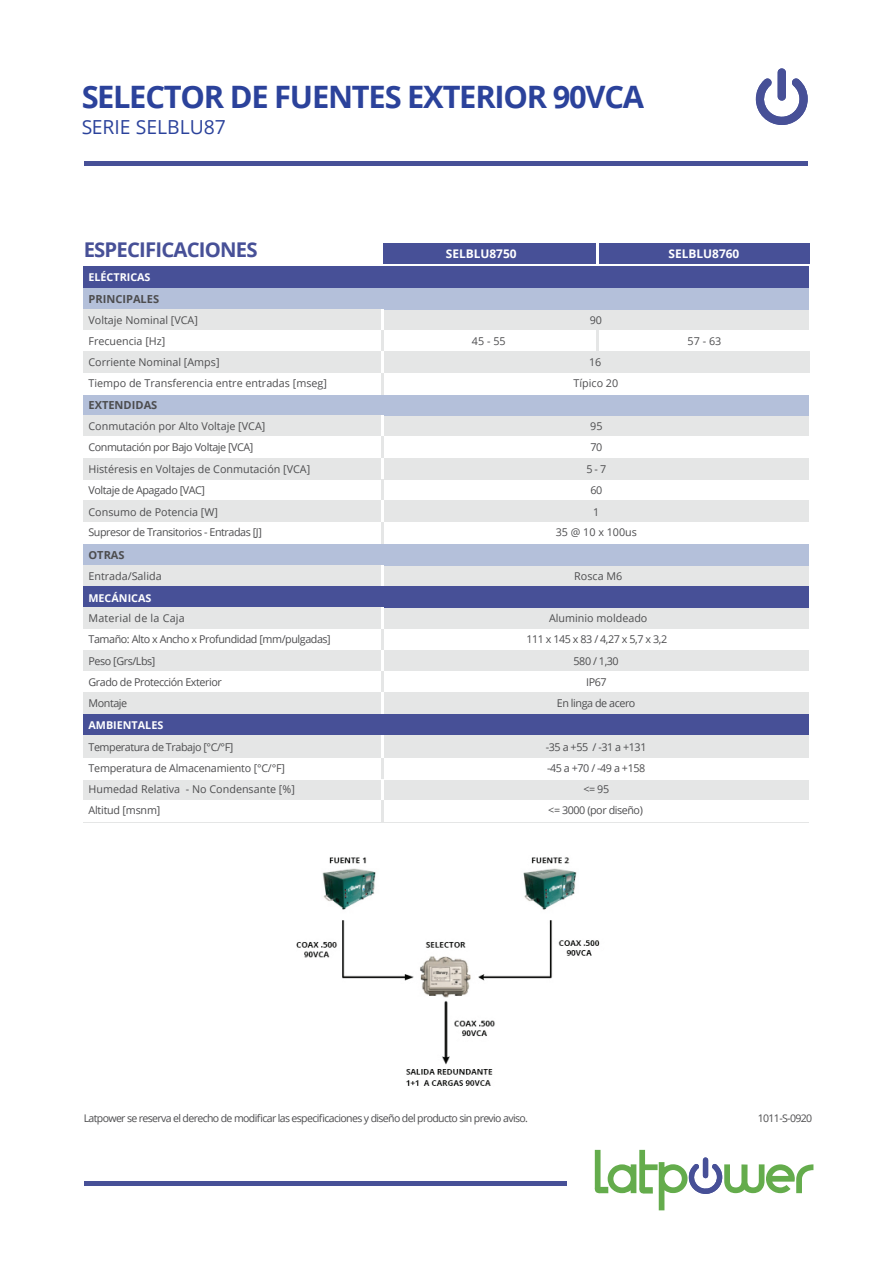
<style>
.page{position:relative;width:893px;height:1263px;background:#fff}
.page>*{position:absolute;margin:0;border:0;box-sizing:border-box;transform-origin:0 0}
.t1{font:700 30.9px "Open Sans";letter-spacing:-.04em;color:#2b429b}
.t2{font:700 20.25px "Open Sans";letter-spacing:-.04em;color:#475097}
.t3{font:19.35px "Open Sans";color:#2b429b}
.t4{font:700 11.85px "Open Sans";color:#fff}
.t5{font:700 11.1px "Open Sans";color:#4d4d4f}
.t6{font:10.8px/21.3px "Open Sans";letter-spacing:-.01em;color:#4d4d4f;text-align:center}
.t7{font:10.8px/21.1px "Open Sans";letter-spacing:-.04em;color:#4d4d4f}
.t8{font:700 10.8px "Open Sans";color:#fff}
.t9{font:10.8px "Open Sans";letter-spacing:.02em;color:#4d4d4f}
.t10{font:10.5px "Open Sans";letter-spacing:-.06em;color:#4d4d4f}
</style>
<div class="page">
<div style="left:667px;top:309px;width:142px;height:21px;background:#e5e6e6"></div>
<div style="left:500px;top:309px;width:192px;height:21px;background:#e5e6e6"></div>
<div style="left:383px;top:309px;width:141px;height:21px;background:#e5e6e6"></div>
<div style="left:383px;top:244px;width:213px;height:20px;background:#475097"></div>
<div style="left:595px;top:244px;width:215px;height:20px;background:#475097"></div>
<div style="left:84px;top:267px;width:725px;height:21px;background:#475097"></div>
<div style="left:84px;top:288px;width:725px;height:21px;background:#b4c0da"></div>
<div style="left:84px;top:309px;width:297px;height:21px;background:#e5e6e6"></div>
<div style="left:667px;top:415px;width:142px;height:22px;background:#e5e6e6"></div>
<div style="left:383px;top:415px;width:418px;height:22px;background:#e5e6e6"></div>
<div style="left:84px;top:394px;width:725px;height:21px;background:#b4c0da"></div>
<div style="left:84px;top:415px;width:297px;height:22px;background:#e5e6e6"></div>
<div style="left:667px;top:565px;width:142px;height:21px;background:#e5e6e6"></div>
<div style="left:383px;top:565px;width:418px;height:21px;background:#e5e6e6"></div>
<div style="left:84px;top:544px;width:725px;height:21px;background:#b4c0da"></div>
<div style="left:84px;top:565px;width:297px;height:21px;background:#e5e6e6"></div>
<hr style="left:381px;top:330px;width:2px;height:22px;background:#e5e6e6">
<div style="left:526px;top:352px;width:283px;height:21px;background:#e5e6e6"></div>
<div style="left:383px;top:352px;width:153px;height:21px;background:#e5e6e6"></div>
<div style="left:84px;top:352px;width:297px;height:21px;background:#e5e6e6"></div>
<hr style="left:596px;top:243px;width:2px;height:21px;background:#fff">
<hr style="left:381px;top:373px;width:2px;height:21px;background:#e5e6e6">
<hr style="left:596px;top:330px;width:2px;height:22px;background:#e5e6e6">
<hr style="left:381px;top:437px;width:2px;height:21px;background:#e5e6e6">
<div style="left:383px;top:608px;width:426px;height:21px;background:#e5e6e6"></div>
<div style="left:84px;top:586px;width:725px;height:22px;background:#475097"></div>
<div style="left:84px;top:608px;width:297px;height:21px;background:#e5e6e6"></div>
<hr style="left:381px;top:629px;width:2px;height:21px;background:#e5e6e6">
<div style="left:383px;top:650px;width:426px;height:21px;background:#e5e6e6"></div>
<div style="left:84px;top:650px;width:297px;height:21px;background:#e5e6e6"></div>
<div style="left:84px;top:714px;width:725px;height:21px;background:#475097"></div>
<div style="left:84px;top:779px;width:725px;height:21px;background:#e5e6e6"></div>
<hr style="left:84px;top:821px;width:725px;height:2px;background:#e5e6e6">
<hr style="left:381px;top:800px;width:2px;height:21px;background:#e5e6e6">
<hr style="left:381px;top:758px;width:2px;height:21px;background:#e5e6e6">
<hr style="left:381px;top:671px;width:2px;height:22px;background:#e5e6e6">
<div style="left:383px;top:458px;width:426px;height:21px;background:#e5e6e6"></div>
<div style="left:84px;top:458px;width:297px;height:21px;background:#e5e6e6"></div>
<hr style="left:381px;top:479px;width:2px;height:22px;background:#e5e6e6">
<hr style="left:381px;top:522px;width:2px;height:22px;background:#e5e6e6">
<div style="left:383px;top:501px;width:426px;height:21px;background:#e5e6e6"></div>
<div style="left:84px;top:501px;width:297px;height:21px;background:#e5e6e6"></div>
<div style="left:84px;top:735px;width:725px;height:23px;background:#e5e6e6"></div>
<div style="left:383px;top:693px;width:426px;height:21px;background:#e5e6e6"></div>
<div style="left:84px;top:693px;width:297px;height:21px;background:#e5e6e6"></div>
<hr style="left:381px;top:735px;width:2px;height:23px;background:#fff">
<hr style="left:381px;top:779px;width:2px;height:21px;background:#fff">
<img style="left:296px;top:857px;width:304px;height:229px">
<div style="left:85px;top:161px;width:723px;height:5px;background:#475097"></div>
<hr style="left:85px;top:1181px;width:482px;height:4px;background:#475097">
<svg style="left:594px;top:1150px;width:219px;height:60px"></svg>
<svg style="left:756px;top:68px;width:52px;height:57px"></svg>
<h1 class="t1" style="left:81px;top:75px;width:564px">SELECTOR DE FUENTES EXTERIOR 90VCA</h1>
<h3 class="t3" style="left:81px;top:114px;width:146px">SERIE SELBLU87</h3>
<h2 class="t2" style="left:84px;top:236px;width:175px">ESPECIFICACIONES</h2>
<p class="t4" style="left:446px;top:245px;width:72px">SELBLU8750</p>
<p class="t4" style="left:668px;top:245px;width:72px">SELBLU8760</p>
<p class="t8" style="left:88px;top:270px;width:64px">ELÉCTRICAS</p>
<p class="t6" style="left:88px;top:309px;width:111px">Voltaje Nominal [VCA]</p>
<p class="t6" style="left:590px;top:309px;width:14px">90</p>
<p class="t5" style="left:88px;top:291px;width:72px">PRINCIPALES</p>
<p class="t6" style="left:88px;top:330px;width:78px">Frecuencia [Hz]</p>
<p class="t6" style="left:88px;top:372px;width:240px">Tiempo de Transferencia entre entradas [mseg]</p>
<p class="t6" style="left:88px;top:352px;width:133px">Corriente Nominal [Amps]</p>
<p class="t5" style="left:88px;top:398px;width:70px">EXTENDIDAS</p>
<p class="t6" style="left:472px;top:330px;width:35px">45 - 55</p>
<p class="t6" style="left:688px;top:330px;width:35px">57 - 63</p>
<p class="t6" style="left:574px;top:352px;width:46px;line-height:20.9px">16<br>Típico 20</p>
<p class="t6" style="left:88px;top:415px;width:178px">Conmutación por Alto Voltaje [VCA]</p>
<p class="t6" style="left:590px;top:415px;width:14px">95</p>
<p class="t7" style="left:88px;top:436px;width:167px">Conmutación por Bajo Voltaje [VCA]</p>
<p class="t6" style="left:590px;top:436px;width:13px">70</p>
<p class="t6" style="left:88px;top:458px;width:223px">Histéresis en Voltajes de Conmutación [VCA]</p>
<p class="t6" style="left:586px;top:458px;width:21px">5 - 7</p>
<p class="t7" style="left:88px;top:479px;width:118px">Voltaje de Apagado [VAC]</p>
<p class="t6" style="left:590px;top:479px;width:13px">60</p>
<p class="t6" style="left:88px;top:501px;width:131px">Consumo de Potencia [W]</p>
<p class="t6" style="left:593px;top:501px;width:8px">1</p>
<p class="t7" style="left:88px;top:522px;width:175px">Supresor de Transitorios - Entradas [J]</p>
<p class="t6" style="left:556px;top:521px;width:83px">35 @ 10 x 100us</p>
<p class="t5" style="left:88px;top:547px;width:38px">OTRAS</p>
<p class="t6" style="left:88px;top:565px;width:75px">Entrada/Salida</p>
<p class="t6" style="left:574px;top:566px;width:50px">Rosca M6</p>
<p class="t8" style="left:88px;top:590px;width:64px">MECÁNICAS</p>
<p class="t9" style="left:88px;top:611px;width:98px">Material de la Caja</p>
<p class="t6" style="left:526px;top:607px;width:142px">Aluminio moldeado<br>111 x 145 x 83 / 4,27 x 5,7 x 3,2<br>580 / 1,30</p>
<p class="t7" style="left:88px;top:628px;width:244px;line-height:21.6px">Tamaño: Alto x Ancho x Profundidad [mm/pulgadas]<br>Peso [Grs/Lbs]</p>
<p class="t7" style="left:88px;top:692px;width:40px">Montaje</p>
<p class="t7" style="left:557px;top:692px;width:80px">En linga de acero</p>
<p class="t7" style="left:88px;top:671px;width:135px">Grado de Protección Exterior</p>
<p class="t6" style="left:586px;top:671px;width:22px">IP67</p>
<p class="t8" style="left:88px;top:717px;width:76px">AMBIENTALES</p>
<p class="t6" style="left:88px;top:736px;width:198px;text-align:left">Temperatura de Trabajo [°C/°F]<br>Temperatura de Almacenamiento [°C/°F]</p>
<p class="t7" style="left:546px;top:736px;width:102px">-35 a +55 / -31 a +131 -45 a +70 / -49 a +158</p>
<p class="t6" style="left:88px;top:778px;width:208px">Humedad Relativa - No Condensante [%]</p>
<p class="t6" style="left:583px;top:778px;width:27px">&lt;= 95</p>
<p class="t6" style="left:88px;top:799px;width:73px">Altitud [msnm]</p>
<p class="t7" style="left:548px;top:799px;width:96px">&lt;= 3000 (por diseño)</p>
<p class="t10" style="left:84px;top:1110px;width:446px">Latpower se reserva el derecho de modificar las especificaciones y diseño del producto sin previo aviso.</p>
<p class="t10" style="left:758px;top:1110px;width:56px">1011-S-0920</p>
</div>
